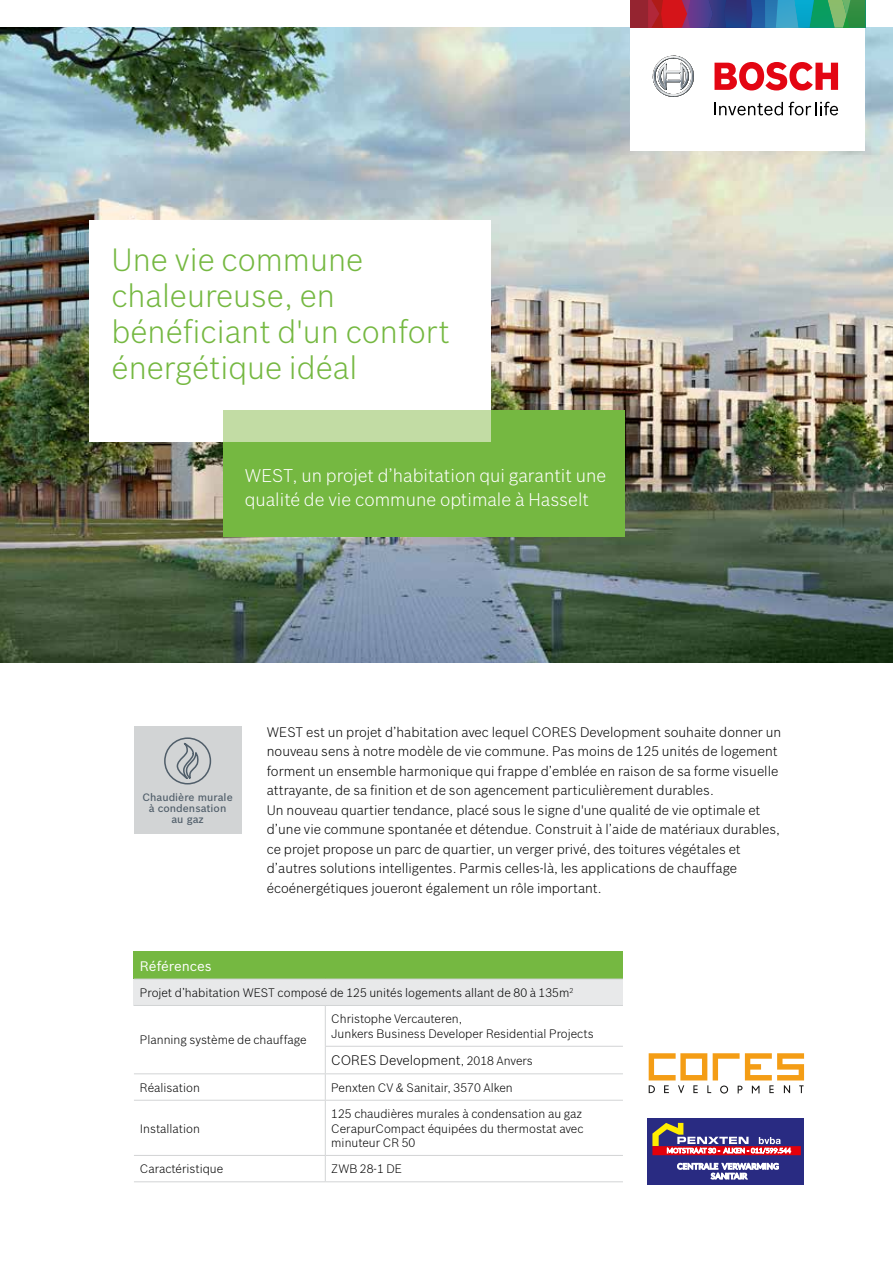
<style>
.page{position:relative;width:893px;height:1263px;background:#fff}
.page>*{position:absolute;margin:0;border:0;box-sizing:border-box;transform-origin:0 0}
.t1{font:300 31.5px/36px "Bosch Sans";color:#75b841}
.t2{font:300 18px/24px "Bosch Sans";color:#fff}
.t3{font:300 13.5px/19.5px "Bosch Sans";color:#000}
.t4{font:13.5px "Bosch Sans";color:#fff}
.t5{font:300 12px/14.4px "Bosch Sans";color:#000}
.t6{font:500 10.5px/11.2px "Bosch Sans";color:#505e6a;text-align:center}
.s1{font-size:12px}
</style>
<div class="page">
<img style="left:0;top:28px;width:893px;height:634px">
<div style="left:89px;top:221px;width:402px;height:221px;background:#fff"></div>
<div style="left:223px;top:410px;width:402px;height:127px;background:#75b841"></div>
<div style="left:223px;top:410px;width:268px;height:32px;background:#c2dca4"></div>
<div style="left:134px;top:951px;width:489px;height:28px;background:#75b841"></div>
<div style="left:134px;top:979px;width:489px;height:26px;background:#e8e9ea"></div>
<hr style="left:325px;top:1046px;width:298px;height:1px;background:#d2d4d5">
<hr style="left:134px;top:1073px;width:191px;height:1px;background:#d2d4d5">
<hr style="left:325px;top:1073px;width:298px;height:1px;background:#d2d4d5">
<hr style="left:134px;top:1100px;width:191px;height:1px;background:#d2d4d5">
<hr style="left:325px;top:1100px;width:298px;height:1px;background:#d2d4d5">
<hr style="left:134px;top:1155px;width:191px;height:1px;background:#d2d4d5">
<hr style="left:325px;top:1155px;width:298px;height:1px;background:#d2d4d5">
<hr style="left:134px;top:1181px;width:191px;height:1px;background:#d2d4d5">
<hr style="left:325px;top:1181px;width:298px;height:1px;background:#d2d4d5">
<hr style="left:134px;top:979px;width:191px;height:1px;background:#d2d4d5">
<hr style="left:325px;top:979px;width:298px;height:1px;background:#d2d4d5">
<hr style="left:134px;top:1005px;width:191px;height:1px;background:#d2d4d5">
<hr style="left:325px;top:1005px;width:298px;height:1px;background:#d2d4d5">
<hr style="left:325px;top:1006px;width:1px;height:40px;background:#d2d4d5">
<svg style="left:325px;top:1047px;width:1px;height:53px"></svg>
<hr style="left:325px;top:1100px;width:1px;height:55px;background:#d2d4d5">
<svg style="left:325px;top:1156px;width:1px;height:25px"></svg>
<div style="left:134px;top:726px;width:107px;height:107px;background:#d2d4d5"></div>
<div style="left:164px;top:737px;width:47px;height:47px;border:2px solid #505e6a;border-radius:50%"></div>
<svg style="left:175px;top:743px;width:25px;height:37px"></svg>
<div style="left:630px;top:28px;width:235px;height:123px;background:#fff"></div>
<svg style="left:653px;top:56px;width:41px;height:41px"></svg>
<svg style="left:714px;top:102px;width:69px;height:13px"></svg>
<svg style="left:789px;top:102px;width:49px;height:13px"></svg>
<svg style="left:714px;top:62px;width:124px;height:28px"></svg>
<div style="left:630px;top:0;width:18px;height:28px;background:#952430"></div>
<svg style="left:648px;top:0;width:217px;height:28px"></svg>
<svg style="left:649px;top:1053px;width:155px;height:40px"></svg>
<div style="left:647px;top:1118px;width:156px;height:67px;background:#292b82"></div>
<svg style="left:677px;top:1162px;width:102px;height:18px"></svg>
<svg style="left:652px;top:1123px;width:149px;height:32px"></svg>
<h1 class="t1" style="left:112px;top:241px;width:340px">Une vie commune chaleureuse, en bénéficiant d'un confort énergétique idéal</h1>
<h2 class="t2" style="left:245px;top:463px;width:363px">WEST, un projet d’habitation qui garantit une qualité de vie commune optimale à Hasselt</h2>
<p class="t6" style="left:143px;top:791px;width:92px">Chaudière murale à condensation au gaz</p>
<p class="t3" style="left:267px;top:722px;width:516px">WEST est un projet d’habitation avec lequel CORES Development souhaite donner un nouveau sens à notre modèle de vie commune. Pas moins de 125 unités de logement forment un ensemble harmonique qui frappe d’emblée en raison de sa forme visuelle attrayante, de sa finition et de son agencement particulièrement durables.<br>Un nouveau quartier tendance, placé sous le signe d'une qualité de vie optimale et d’une vie commune spontanée et détendue. Construit à l’aide de matériaux durables, ce projet propose un parc de quartier, un verger privé, des toitures végétales et d’autres solutions intelligentes. Parmis celles-là, les applications de chauffage écoénergétiques joueront également un rôle important.</p>
<p class="t4" style="left:140px;top:957px;width:73px">Références</p>
<p class="t5" style="left:140px;top:985px;width:435px">Projet d’habitation WEST composé de 125 unités logements allant de 80 à 135m<sup>2</sup></p>
<p class="t5" style="left:140px;top:1032px;width:168px">Planning système de chauffage</p>
<p class="t5" style="left:331px;top:1011px;width:264px">Christophe Vercauteren,<br>Junkers Business Developer Residential Projects</p>
<p class="t3" style="left:331px;top:1050px;width:203px">CORES Development<span class="s1">, 2018 Anvers</span></p>
<p class="t5" style="left:140px;top:1080px;width:62px">Réalisation</p>
<p class="t5" style="left:331px;top:1080px;width:183px">Penxten CV &amp; Sanitair, 3570 Alken</p>
<p class="t5" style="left:140px;top:1121px;width:62px">Installation</p>
<p class="t5" style="left:331px;top:1106px;width:254px">125 chaudières murales à condensation au gaz<br>CerapurCompact équipées du thermostat avec minuteur CR 50</p>
<p class="t5" style="left:140px;top:1161px;width:85px">Caractéristique</p>
<p class="t5" style="left:331px;top:1161px;width:72px">ZWB 28-1 DE</p>
</div>
